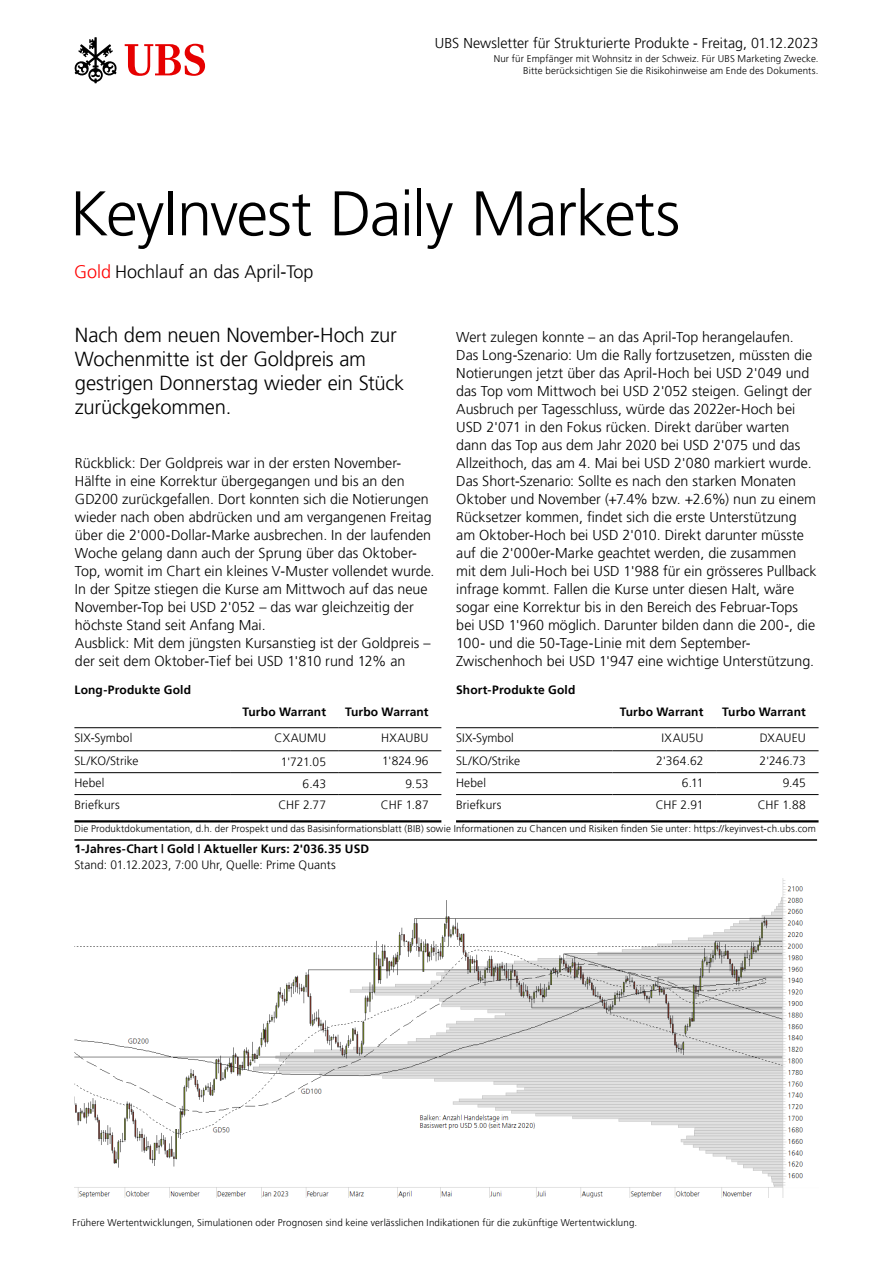
<style>
.page{position:relative;width:893px;height:1263px;background:#fff}
.page>*{position:absolute;margin:0;border:0;box-sizing:border-box;transform-origin:0 0}
.t1{font:300 63px "Frutiger 45";letter-spacing:-.02em;color:#000}
.t2{font:300 20.25px/24px "Frutiger 45";letter-spacing:-.01em;color:#000}
.t3{font:300 18px "Frutiger 45";color:#000}
.t4{font:300 14.25px/18px "Frutiger 45";color:#000}
.t5{font:300 12px "Frutiger 45";letter-spacing:.01em;color:#000}
.t6{font:300 12px "Frutiger 45";letter-spacing:.01em;color:#000}
.t7{font:300 9.75px/12px "Frutiger 45";letter-spacing:.015em;color:#000;text-align:right}
.s1{color:#f00}
</style>
<div class="page">
<svg style="left:125px;top:44px;width:80px;height:32px"></svg>
<svg style="left:74px;top:37px;width:43px;height:46px"></svg>
<img style="left:74px;top:878px;width:729px;height:319px">
<hr style="left:612px;top:750px;width:104px;height:1px;background:#000">
<hr style="left:456px;top:727px;width:156px;height:1px;background:#000">
<hr style="left:612px;top:727px;width:104px;height:1px;background:#000">
<hr style="left:716px;top:727px;width:103px;height:1px;background:#000">
<hr style="left:456px;top:750px;width:156px;height:1px;background:#000">
<hr style="left:716px;top:750px;width:103px;height:1px;background:#000">
<hr style="left:456px;top:772px;width:156px;height:1px;background:#000">
<hr style="left:612px;top:772px;width:104px;height:1px;background:#000">
<hr style="left:716px;top:772px;width:103px;height:1px;background:#000">
<hr style="left:456px;top:794px;width:156px;height:1px;background:#000">
<hr style="left:612px;top:794px;width:104px;height:1px;background:#000">
<hr style="left:716px;top:794px;width:103px;height:1px;background:#000">
<hr style="left:456px;top:820px;width:156px;height:2px;background:#000">
<hr style="left:612px;top:820px;width:104px;height:2px;background:#000">
<hr style="left:716px;top:820px;width:103px;height:2px;background:#000">
<hr style="left:74px;top:839px;width:743px;height:2px;background:#000">
<hr style="left:74px;top:727px;width:157px;height:1px;background:#000">
<hr style="left:231px;top:727px;width:108px;height:1px;background:#000">
<hr style="left:339px;top:727px;width:102px;height:1px;background:#000">
<hr style="left:74px;top:750px;width:157px;height:1px;background:#000">
<hr style="left:339px;top:750px;width:102px;height:1px;background:#000">
<hr style="left:74px;top:772px;width:157px;height:1px;background:#000">
<hr style="left:231px;top:750px;width:108px;height:1px;background:#000">
<hr style="left:231px;top:772px;width:108px;height:1px;background:#000">
<hr style="left:339px;top:772px;width:102px;height:1px;background:#000">
<hr style="left:74px;top:794px;width:157px;height:1px;background:#000">
<hr style="left:231px;top:794px;width:108px;height:1px;background:#000">
<hr style="left:339px;top:794px;width:102px;height:1px;background:#000">
<hr style="left:74px;top:820px;width:157px;height:2px;background:#000">
<hr style="left:231px;top:820px;width:108px;height:2px;background:#000">
<hr style="left:339px;top:820px;width:102px;height:2px;background:#000">
<p class="t4" style="left:435px;top:34px;width:385px">UBS Newsletter für Strukturierte Produkte - Freitag, 01.12.2023</p>
<p class="t7" style="left:494px;top:53px;width:326px">Nur für Empfänger mit Wohnsitz in der Schweiz. Für UBS Marketing Zwecke.<br>Bitte berücksichtigen Sie die Risikohinweise am Ende des Dokuments.</p>
<h1 class="t1" style="left:70px;top:177px;width:612px">KeyInvest Daily Markets</h1>
<p class="t3" style="left:74px;top:261px;width:241px"><span class="s1">Gold</span> Hochlauf an das April-Top</p>
<h2 class="t2" style="left:75px;top:323px;width:331px">Nach dem neuen November-Hoch zur<br>Wochenmitte ist der Goldpreis am gestrigen Donnerstag wieder ein Stück zurückgekommen.</h2>
<p class="t4" style="left:75px;top:454px;width:361px">Rückblick: Der Goldpreis war in der ersten November-Hälfte in eine Korrektur übergegangen und bis an den GD200 zurückgefallen. Dort konnten sich die Notierungen wieder nach oben abdrücken und am vergangenen Freitag über die 2'000-Dollar-Marke ausbrechen. In der laufenden Woche gelang dann auch der Sprung über das Oktober-Top, womit im Chart ein kleines V-Muster vollendet wurde.<br>In der Spitze stiegen die Kurse am Mittwoch auf das neue November-Top bei USD 2'052 – das war gleichzeitig der höchste Stand seit Anfang Mai.<br>Ausblick: Mit dem jüngsten Kursanstieg ist der Goldpreis – der seit dem Oktober-Tief bei USD 1'810 rund 12% an</p>
<p class="t4" style="left:456px;top:328px;width:362px">Wert zulegen konnte – an das April-Top herangelaufen.<br>Das Long-Szenario: Um die Rally fortzusetzen, müssten die Notierungen jetzt über das April-Hoch bei USD 2'049 und das Top vom Mittwoch bei USD 2'052 steigen. Gelingt der Ausbruch per Tagesschluss, würde das 2022er-Hoch bei USD 2'071 in den Fokus rücken. Direkt darüber warten dann das Top aus dem Jahr 2020 bei USD 2'075 und das Allzeithoch, das am 4. Mai bei USD 2'080 markiert wurde.<br>Das Short-Szenario: Sollte es nach den starken Monaten Oktober und November (+7.4% bzw. +2.6%) nun zu einem Rücksetzer kommen, findet sich die erste Unterstützung am Oktober-Hoch bei USD 2'010. Direkt darunter müsste auf die 2'000er-Marke geachtet werden, die zusammen mit dem Juli-Hoch bei USD 1'988 für ein grösseres Pullback infrage kommt. Fallen die Kurse unter diesen Halt, wäre sogar eine Korrektur bis in den Bereich des Februar-Tops bei USD 1'960 möglich. Darunter bilden dann die 200-, die 100- und die 50-Tage-Linie mit dem September-Zwischenhoch bei USD 1'947 eine wichtige Unterstützung.</p>
<p class="t6" style="left:74px;top:682px;width:118px">Long-Produkte Gold</p>
<p class="t6" style="left:456px;top:682px;width:121px">Short-Produkte Gold</p>
<p class="t6" style="left:242px;top:705px;width:85px">Turbo Warrant</p>
<p class="t6" style="left:345px;top:705px;width:85px">Turbo Warrant</p>
<p class="t6" style="left:620px;top:705px;width:85px">Turbo Warrant</p>
<p class="t6" style="left:722px;top:705px;width:85px">Turbo Warrant</p>
<p class="t5" style="left:74px;top:731px;width:59px">SIX-Symbol</p>
<p class="t5" style="left:275px;top:731px;width:53px">CXAUMU</p>
<p class="t5" style="left:381px;top:731px;width:49px">HXAUBU</p>
<p class="t5" style="left:74px;top:754px;width:66px">SL/KO/Strike</p>
<p class="t5" style="left:281px;top:755px;width:47px">1'721.05</p>
<p class="t5" style="left:382px;top:754px;width:48px">1'824.96</p>
<p class="t5" style="left:74px;top:776px;width:32px">Hebel</p>
<p class="t5" style="left:303px;top:777px;width:25px">6.43</p>
<p class="t5" style="left:405px;top:777px;width:25px">9.53</p>
<p class="t5" style="left:74px;top:798px;width:47px">Briefkurs</p>
<p class="t5" style="left:278px;top:798px;width:49px">CHF 2.77</p>
<p class="t5" style="left:381px;top:798px;width:49px">CHF 1.87</p>
<p class="t5" style="left:456px;top:731px;width:59px">SIX-Symbol</p>
<p class="t5" style="left:662px;top:731px;width:43px">IXAU5U</p>
<p class="t5" style="left:760px;top:731px;width:48px">DXAUEU</p>
<p class="t5" style="left:456px;top:754px;width:66px">SL/KO/Strike</p>
<p class="t5" style="left:656px;top:754px;width:49px">2'364.62</p>
<p class="t5" style="left:759px;top:754px;width:48px">2'246.73</p>
<p class="t5" style="left:456px;top:776px;width:32px">Hebel</p>
<p class="t5" style="left:682px;top:776px;width:23px">6.11</p>
<p class="t5" style="left:783px;top:776px;width:25px">9.45</p>
<p class="t5" style="left:456px;top:798px;width:47px">Briefkurs</p>
<p class="t5" style="left:656px;top:798px;width:49px">CHF 2.91</p>
<p class="t5" style="left:758px;top:798px;width:50px">CHF 1.88</p>
<p class="t7" style="left:74px;top:822px;width:743px">Die Produktdokumentation, d.h. der Prospekt und das Basisinformationsblatt (BIB) sowie Informationen zu Chancen und Risiken finden Sie unter: https://keyinvest-ch.ubs.com</p>
<p class="t6" style="left:74px;top:842px;width:296px">1-Jahres-Chart | Gold | Aktueller Kurs: 2'036.35 USD</p>
<p class="t5" style="left:74px;top:858px;width:263px">Stand: 01.12.2023, 7:00 Uhr, Quelle: Prime Quants</p>
<p class="t7" style="left:73px;top:1216px;width:566px">Frühere Wertentwicklungen, Simulationen oder Prognosen sind keine verlässlichen Indikationen für die zukünftige Wertentwicklung.</p>
</div>
